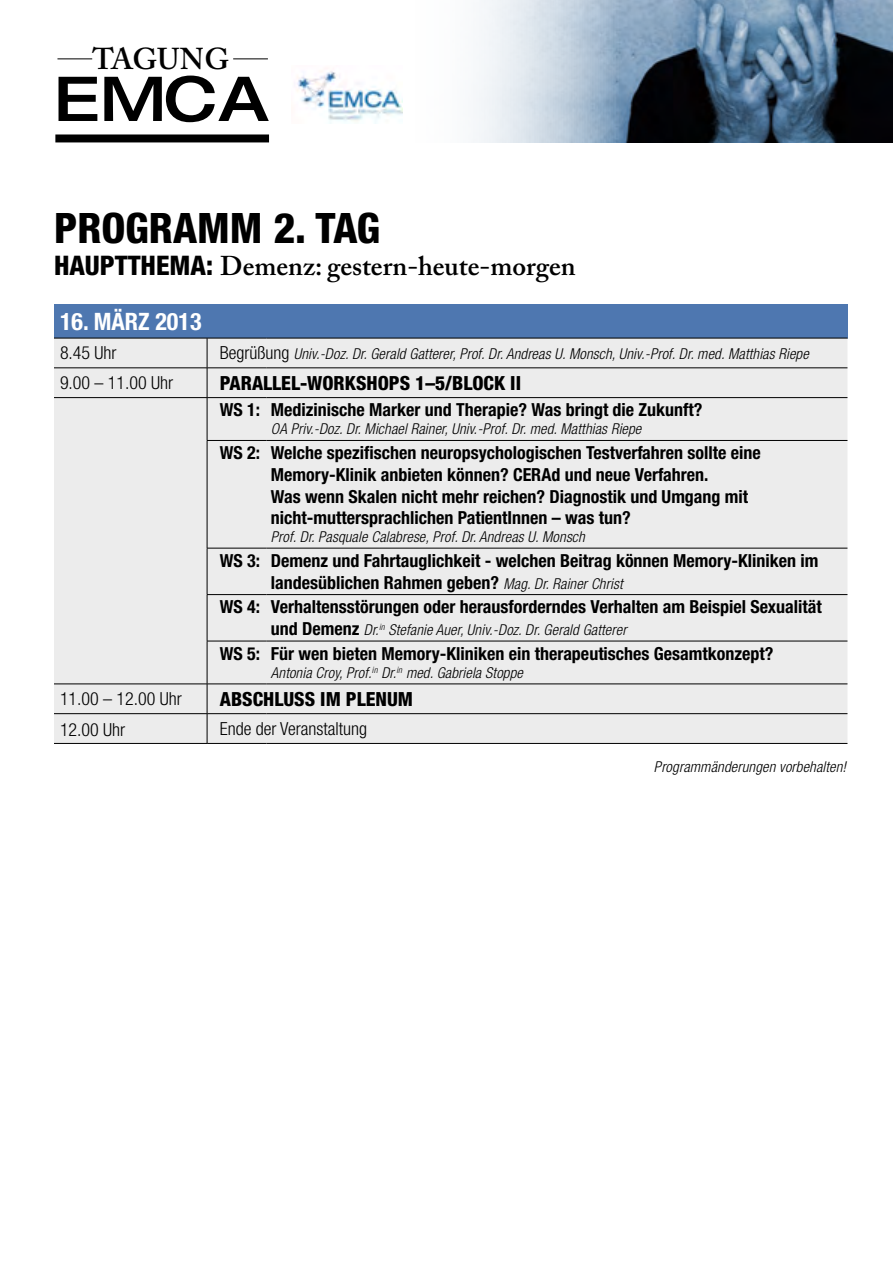
<style>
.page{position:relative;width:893px;height:1263px;background:#fff}
.page>*{position:absolute;margin:0;border:0;box-sizing:border-box;transform-origin:0 0}
.t1{font:500 expanded 61.95px "Helvetica Neue LT Std";color:#000}
.t2{font:800 condensed 42px "Helvetica Neue LT Std";color:#000}
.t3{font:600 30px "Adobe Caslon Pro";color:#000}
.t4{font:600 27px "Adobe Caslon Pro";color:#000}
.t5{font:700 condensed 24px "Helvetica Neue LT Std";color:#fff}
.t6{font:800 condensed 19.5px "Helvetica Neue LT Std";color:#000}
.t7{font:700 condensed 18px/21.6px "Helvetica Neue LT Std";color:#000}
.t8{font:300 condensed 18px "Helvetica Neue LT Std";color:#000}
.t9{font:italic 300 condensed 15px "Helvetica Neue LT Std";letter-spacing:.01em;color:#000}
.s1{font-family:"Helvetica Neue LT Std";font-weight:800;font-stretch:condensed}
.s2{font-style:normal;font-size:18px}
.s3{font-weight:300;font-style:italic;font-size:15px}
.s4{font-weight:700;font-style:normal;font-size:18px}
</style>
<div class="page">
<img style="left:330px;top:0;width:563px;height:142px">
<div style="left:54px;top:304px;width:793px;height:34px;background:#4e77b0"></div>
<div style="left:54px;top:339px;width:793px;height:404px;background:#ececec"></div>
<hr style="left:207px;top:338px;width:1px;height:30px;background:#000">
<svg style="left:207px;top:369px;width:1px;height:28px"></svg>
<hr style="left:207px;top:398px;width:1px;height:42px;background:#000">
<hr style="left:207px;top:441px;width:1px;height:107px;background:#000">
<hr style="left:207px;top:548px;width:1px;height:46px;background:#000">
<hr style="left:207px;top:595px;width:1px;height:46px;background:#000">
<hr style="left:207px;top:641px;width:1px;height:43px;background:#000">
<svg style="left:207px;top:685px;width:1px;height:58px"></svg>
<hr style="left:207px;top:684px;width:60px;height:1px;background:#000">
<hr style="left:267px;top:684px;width:580px;height:1px;background:#000">
<hr style="left:207px;top:397px;width:60px;height:1px;background:#000">
<hr style="left:267px;top:397px;width:580px;height:1px;background:#000">
<hr style="left:207px;top:440px;width:60px;height:1px;background:#000">
<hr style="left:267px;top:440px;width:580px;height:1px;background:#000">
<hr style="left:207px;top:548px;width:60px;height:1px;background:#000">
<hr style="left:267px;top:548px;width:580px;height:1px;background:#000">
<hr style="left:207px;top:594px;width:60px;height:1px;background:#000">
<hr style="left:267px;top:594px;width:580px;height:1px;background:#000">
<hr style="left:207px;top:641px;width:60px;height:1px;background:#000">
<hr style="left:267px;top:641px;width:580px;height:1px;background:#000">
<hr style="left:54px;top:338px;width:153px;height:1px;background:#000">
<hr style="left:207px;top:338px;width:60px;height:1px;background:#000">
<hr style="left:267px;top:338px;width:580px;height:1px;background:#000">
<hr style="left:54px;top:368px;width:153px;height:1px;background:#000">
<hr style="left:207px;top:368px;width:60px;height:1px;background:#000">
<hr style="left:267px;top:368px;width:580px;height:1px;background:#000">
<hr style="left:54px;top:743px;width:153px;height:1px;background:#000">
<hr style="left:207px;top:743px;width:60px;height:1px;background:#000">
<hr style="left:267px;top:743px;width:580px;height:1px;background:#000">
<hr style="left:54px;top:397px;width:153px;height:1px;background:#000">
<hr style="left:54px;top:684px;width:153px;height:1px;background:#000">
<hr style="left:54px;top:713px;width:153px;height:1px;background:#000">
<hr style="left:207px;top:713px;width:60px;height:1px;background:#000">
<hr style="left:267px;top:713px;width:580px;height:1px;background:#000">
<img style="left:297px;top:66px;width:106px;height:57px">
<hr style="left:57px;top:59px;width:35px;height:1px;background:#000">
<div style="left:55px;top:134px;width:214px;height:8px;background:#000"></div>
<hr style="left:233px;top:59px;width:35px;height:1px;background:#000">
<h3 class="t3" style="left:92px;top:41px;width:129px">Tagung</h3>
<h1 class="t1" style="left:54px;top:60px;width:216px">EMCA</h1>
<h2 class="t2" style="left:54px;top:202px;width:328px">PROGRAMM 2. TAG</h2>
<h3 class="t4" style="left:54px;top:250px;width:523px"><span class="s1">HAUPTTHEMA:</span> Demenz: gestern-heute-morgen</h3>
<h3 class="t5" style="left:60px;top:307px;width:143px">16. März 2013</h3>
<p class="t8" style="left:60px;top:343px;width:58px">8.45 Uhr</p>
<p class="t9" style="left:220px;top:345px;width:590px"><span class="s2">Begrüßung</span> Univ.-Doz. Dr. Gerald Gatterer, Prof. Dr. Andreas U. Monsch, Univ.-Prof. Dr. med. Matthias Riepe</p>
<p class="t8" style="left:60px;top:372px;width:115px">9.00 – 11.00 Uhr</p>
<p class="t6" style="left:220px;top:371px;width:296px">PARALLEL-WORKSHOPS 1–5/BLOCK II</p>
<p class="t7" style="left:220px;top:399px;width:484px">WS 1: Medizinische Marker und Therapie? Was bringt die Zukunft?</p>
<p class="t9" style="left:271px;top:421px;width:372px">OA Priv.-Doz. Dr. Michael Rainer, Univ.-Prof. Dr. med. Matthias Riepe</p>
<p class="t7" style="left:271px;top:442px;width:491px;text-indent:-51px">WS 2: Welche spezifischen neuropsychologischen Testverfahren sollte eine Memory-Klinik anbieten können? CERAd und neue Verfahren.<br>Was wenn Skalen nicht mehr reichen? Diagnostik und Umgang mit nicht-muttersprachlichen PatientInnen – was tun?</p>
<p class="t9" style="left:271px;top:528px;width:315px">Prof. Dr. Pasquale Calabrese, Prof. Dr. Andreas U. Monsch</p>
<p class="t7" style="left:271px;top:549px;width:549px;text-indent:-51px">WS 3: Demenz und Fahrtauglichkeit - welchen Beitrag können Memory-Kliniken im landesüblichen Rahmen geben? <span class="s3">Mag. Dr. Rainer Christ</span></p>
<p class="t7" style="left:220px;top:596px;width:603px">WS 4: Verhaltensstörungen oder herausforderndes Verhalten am Beispiel Sexualität</p>
<p class="t9" style="left:271px;top:621px;width:357px"><span class="s4">und Demenz</span> Dr.<sup>in</sup> Stefanie Auer, Univ.-Doz. Dr. Gerald Gatterer</p>
<p class="t7" style="left:220px;top:642px;width:555px">WS 5: Für wen bieten Memory-Kliniken ein therapeutisches Gesamtkonzept?</p>
<p class="t9" style="left:271px;top:664px;width:254px">Antonia Croy, Prof.<sup>in</sup> Dr.<sup>in</sup> med. Gabriela Stoppe</p>
<p class="t8" style="left:60px;top:688px;width:123px">11.00 – 12.00 Uhr</p>
<p class="t6" style="left:220px;top:687px;width:195px">ABSCHLUSS IM PLENUM</p>
<p class="t8" style="left:60px;top:719px;width:67px">12.00 Uhr</p>
<p class="t8" style="left:220px;top:718px;width:149px">Ende der Veranstaltung</p>
<p class="t9" style="left:654px;top:758px;width:194px">Programmänderungen vorbehalten!</p>
</div>
